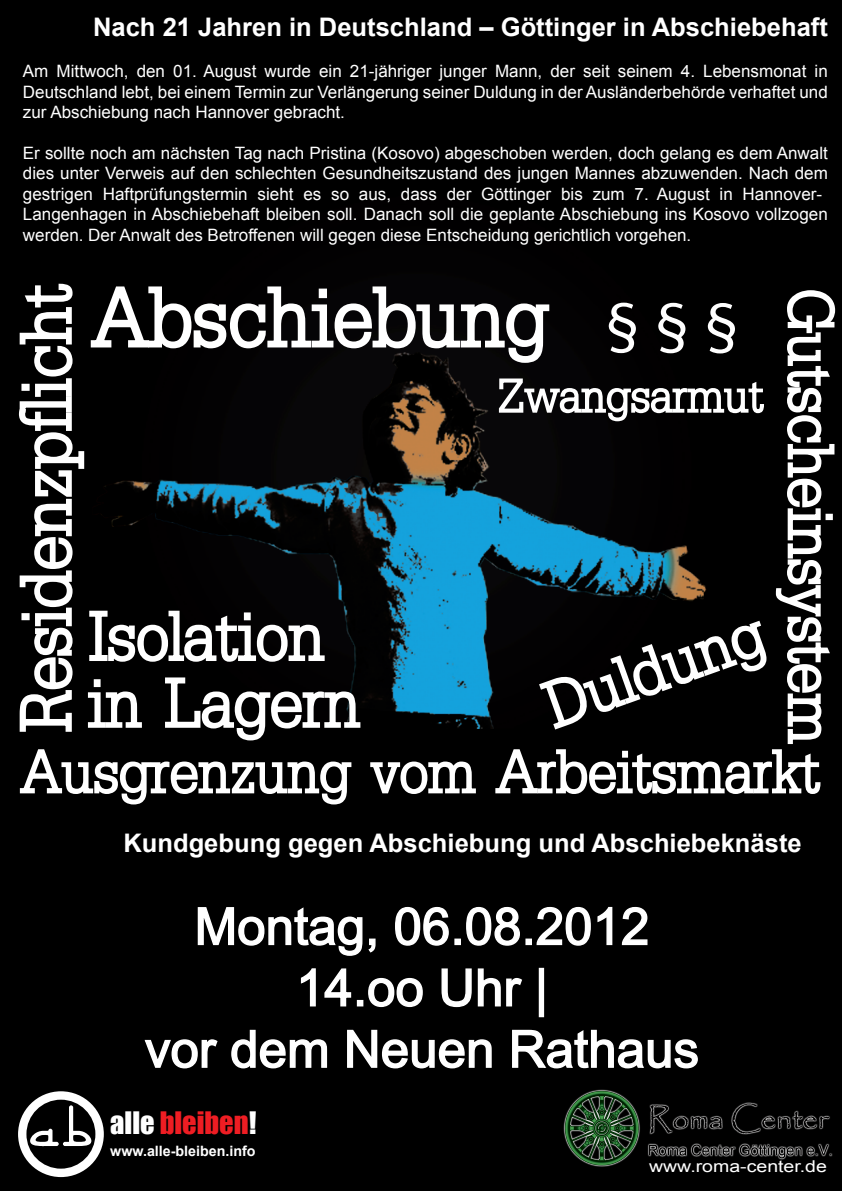
<style>
.page{position:relative;width:842px;height:1191px;background:#000}
.page>*{position:absolute;margin:0;border:0;box-sizing:border-box;transform-origin:0 0}
.t1{font:67.8px "Bertholdr Mainzer Fraktur";color:#fff}
.t2{font:51.2px/61.4px "Arial";color:#fff;text-align:center}
.t3{font:28.4px "Impact";color:#ee1d23}
.t4{font:700 25.6px "Arial";color:#fff}
.t5{font:17px/20.4px "Arial";color:#fff;text-align:justify}
.t6{font:16.4px "Arial";color:#fff;scale:1.2 1}
.t7{font:700 14.2px "Arial";color:#fff}
.s1{color:#fff}
</style>
<div class="page">
<svg style="left:18px;top:1091px;width:86px;height:86px"></svg>
<svg style="left:197px;top:904px;width:179px;height:52px;background:#2a2a2a"></svg>
<svg style="left:394px;top:906px;width:55px;height:40px;background:#3d3d3d"></svg>
<div style="left:454px;top:938px;width:7px;height:7px;border:1px solid #fff"></div>
<svg style="left:465px;top:906px;width:56px;height:40px;background:#3c3c3c"></svg>
<div style="left:525px;top:938px;width:7px;height:7px;border:1px solid #fff"></div>
<svg style="left:536px;top:906px;width:77px;height:40px;background:#343434"></svg>
<svg style="left:621px;top:906px;width:27px;height:39px"></svg>
<svg style="left:300px;top:967px;width:16px;height:40px"></svg>
<svg style="left:324px;top:967px;width:99px;height:40px;background:#2a2a2a"></svg>
<svg style="left:441px;top:967px;width:82px;height:40px;background:#2e2e2e"></svg>
<div style="left:539px;top:967px;width:5px;height:50px;border:1px solid #fff"></div>
<svg style="left:144px;top:1038px;width:74px;height:31px;background:#363636"></svg>
<svg style="left:231px;top:1029px;width:97px;height:40px;background:#343434"></svg>
<svg style="left:346px;top:1029px;width:146px;height:40px;background:#333"></svg>
<svg style="left:511px;top:1028px;width:188px;height:41px;background:#343434"></svg>
<svg style="left:17px;top:282px;width:819px;height:524px;background:#293236"></svg>
<img style="left:560px;top:1085px;width:282px;height:86px">
<p class="t4" style="left:93px;top:10px;width:736px">Nach 21 Jahren in Deutschland – Göttinger in Abschiebehaft</p>
<p class="t5" style="left:23px;top:61px;width:806px">Am Mittwoch, den 01. August wurde ein 21-jähriger junger Mann, der seit seinem 4. Lebensmonat in Deutschland lebt, bei einem Termin zur Verlängerung seiner Duldung in der Ausländerbehörde verhaftet und zur Abschiebung nach Hannover gebracht.</p>
<p class="t5" style="left:23px;top:143px;width:806px;text-align:left">Er sollte noch am nächsten Tag nach Pristina (Kosovo) abgeschoben werden, doch gelang es dem Anwalt dies unter Verweis auf den schlechten Gesundheitszustand des jungen Mannes abzuwenden. Nach dem gestrigen Haftprüfungstermin sieht es so aus, dass der Göttinger bis zum 7. August in Hannover-Langenhagen in Abschiebehaft bleiben soll. Danach soll die geplante Abschiebung ins Kosovo vollzogen werden. Der Anwalt des Betroffenen will gegen diese Entscheidung gerichtlich vorgehen.</p>
<p class="t1" style="left:605px;top:284px;width:136px">§ § §</p>
<p class="t4" style="left:123px;top:826px;width:680px">Kundgebung gegen Abschiebung und Abschiebeknäste</p>
<p class="t2" style="left:145px;top:896px;width:556px">Montag, 06.08.2012<br>14.oo Uhr |<br>vor dem Neuen Rathaus</p>
<p class="t3" style="left:110px;top:1100px;width:148px"><span class="s1">alle</span> bleiben<span class="s1">!</span></p>
<p class="t7" style="left:110px;top:1141px;width:147px">www.alle-bleiben.info</p>
<p class="t6" style="left:649px;top:1155px;width:150px">www.roma-center.de</p>
</div>
